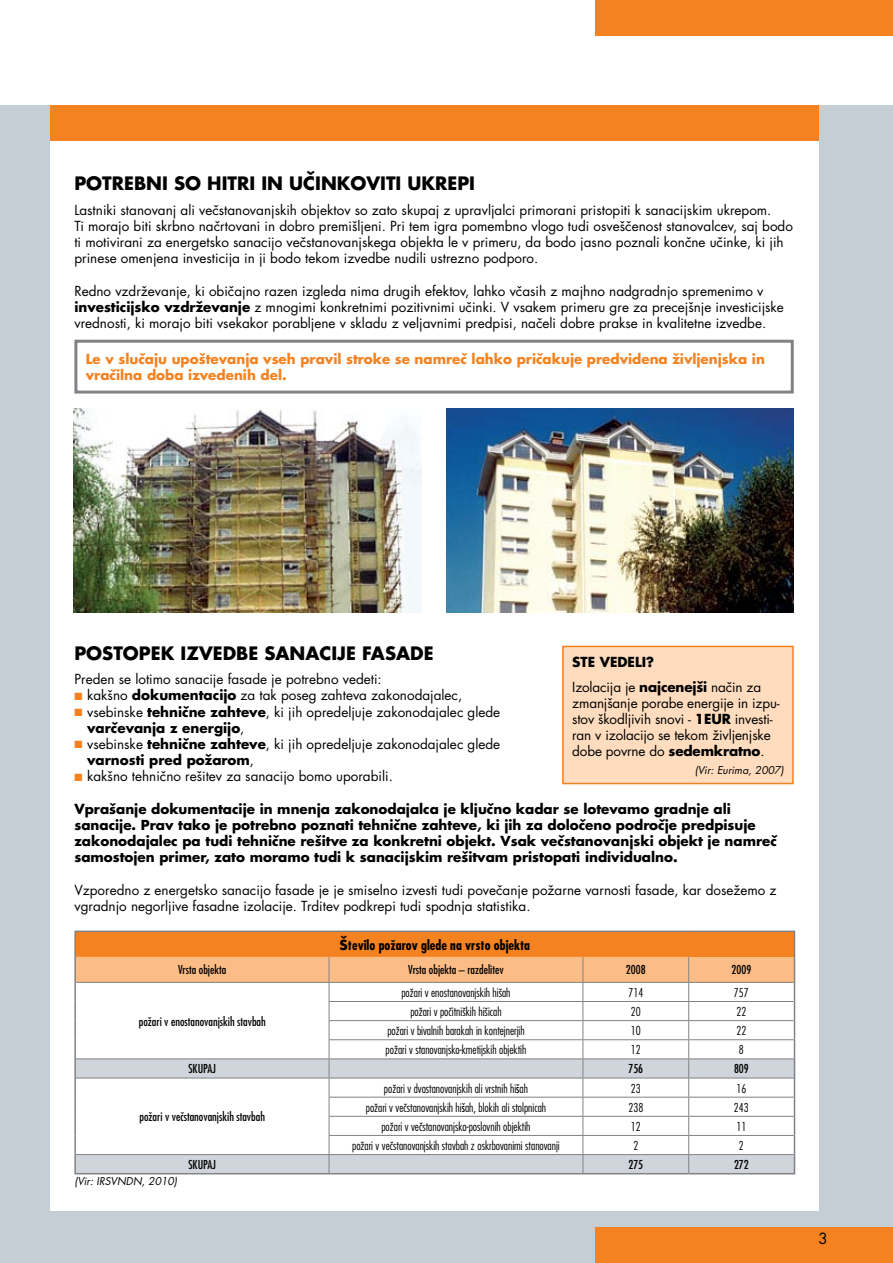
<style>
.page{position:relative;width:893px;height:1263px;background:#fff}
.page>*{position:absolute;margin:0;border:0;box-sizing:border-box;transform-origin:0 0}
.t1{font:700 18px "SS Futura";color:#000}
.t2{font:15px "SS Futura";color:#000}
.t3{font:13.5px/16.2px "SS Futura";color:#000}
.t4{font:700 13.5px/16.2px "SS Futura";color:#000}
.t5{font:700 13.5px/16.2px "SS Futura";color:#f58220}
.t6{font:700 condensed 13.5px "SS Futura";color:#000}
.t7{font:300 condensed 12px "SS Futura";color:#000}
.t8{font:condensed 12px "SS Futura";color:#000}
.t9{font:italic 10.5px "SS Futura";color:#000}
.s1{font-weight:700}
.s2{color:#f58220}
.s3{font-stretch:normal}
.s4{font-weight:400}
</style>
<div class="page">
<hr style="left:0;top:52px;width:893px;height:1px;background:#939598">
<hr style="left:74px;top:0;width:1px;height:1263px;background:#939598">
<hr style="left:149px;top:0;width:1px;height:1263px;background:#939598">
<hr style="left:223px;top:0;width:1px;height:1263px;background:#939598">
<hr style="left:297px;top:0;width:1px;height:1263px;background:#ec008c">
<hr style="left:372px;top:0;width:1px;height:1263px;background:#939598">
<hr style="left:446px;top:0;width:1px;height:1263px;background:#939598">
<hr style="left:521px;top:0;width:1px;height:1263px;background:#939598">
<hr style="left:595px;top:0;width:1px;height:1263px;background:#ec008c">
<hr style="left:670px;top:0;width:1px;height:1263px;background:#939598">
<hr style="left:744px;top:0;width:1px;height:1263px;background:#939598">
<hr style="left:818px;top:0;width:1px;height:1263px;background:#939598">
<div style="left:0;top:105px;width:893px;height:1158px;background:#c4ced4"></div>
<div style="left:595px;top:0;width:298px;height:35px;background:#f58220"></div>
<div style="left:50px;top:105px;width:769px;height:1105px;background:#fff"></div>
<hr style="left:74px;top:930px;width:255px;height:2px;background:#808285">
<hr style="left:329px;top:930px;width:254px;height:2px;background:#808285">
<hr style="left:583px;top:930px;width:106px;height:2px;background:#808285">
<hr style="left:689px;top:930px;width:106px;height:2px;background:#808285">
<svg style="left:74px;top:932px;width:721px;height:242px"></svg>
<div style="left:50px;top:105px;width:769px;height:35px;background:#f58220"></div>
<div style="left:595px;top:1228px;width:298px;height:35px;background:#f58220"></div>
<div style="left:563px;top:646px;width:230px;height:137px;background:#fedcbd"></div>
<div style="left:562px;top:646px;width:232px;height:138px;border:2px solid #f58220"></div>
<div style="left:74px;top:340px;width:720px;height:54px;border:3px solid #808285"></div>
<img style="left:74px;top:408px;width:347px;height:204px">
<img style="left:446px;top:408px;width:348px;height:204px">
<h1 class="t1" style="left:74px;top:171px;width:402px">POTREBNI SO HITRI IN U^INKOVITI UKREPI</h1>
<p class="t3" style="left:74px;top:201px;width:720px">Lastniki stanovanj ali ve~stanovanjskih objektov so zato skupaj z upravljalci primorani pristopiti k sanacijskim ukrepom.<br>Ti morajo biti skrbno na~rtovani in dobro premi{ljeni. Pri tem igra pomembno vlogo tudi osve{~enost stanovalcev, saj bodo ti motivirani za energetsko sanacijo ve~stanovanjskega objekta le v primeru, da bodo jasno poznali kon~ne u~inke, ki jih prinese omenjena investicija in ji bodo tekom izvedbe nudili ustrezno podporo.</p>
<p class="t3" style="left:74px;top:282px;width:711px">Redno vzdrževanje, ki obi~ajno razen izgleda nima drugih efektov, lahko v~asih z majhno nadgradnjo spremenimo v <span class="s1">investicijsko vzdrževanje</span> z mnogimi konkretnimi pozitivnimi u~inki. V vsakem primeru gre za precej{nje investicijske vrednosti, ki morajo biti vsekakor porabljene v skladu z veljavnimi predpisi, na~eli dobre prakse in kvalitetne izvedbe.</p>
<p class="t5" style="left:86px;top:350px;width:680px">Le v slu~aju upo{tevanja vseh pravil stroke se namre~ lahko pri~akuje predvidena življenjska in vra~ilna doba izvedenih del.</p>
<h1 class="t1" style="left:74px;top:640px;width:361px">POSTOPEK IZVEDBE SANACIJE FASADE</h1>
<p class="t3" style="left:74px;top:671px;width:309px">Preden se lotimo sanacije fasade je potrebno vedeti:</p>
<p class="t3" style="left:74px;top:687px;width:389px"><span class="s2">■</span> kak{no <span class="s1">dokumentacijo</span> za tak poseg zahteva zakonodajalec,</p>
<p class="t3" style="left:87px;top:703px;width:415px;text-indent:-13px"><span class="s2">■</span> vsebinske <span class="s1">tehni~ne zahteve</span>, ki jih opredeljuje zakonodajalec glede <span class="s1">var~evanja z energijo</span>,</p>
<p class="t3" style="left:87px;top:736px;width:415px;text-indent:-13px"><span class="s2">■</span> vsebinske <span class="s1">tehni~ne zahteve</span>, ki jih opredeljuje zakonodajalec glede <span class="s1">varnosti pred požarom</span>,</p>
<p class="t3" style="left:74px;top:768px;width:320px"><span class="s2">■</span> kak{no tehni~no re{itev za sanacijo bomo uporabili.</p>
<p class="t4" style="left:74px;top:800px;width:704px">Vpra{anje dokumentacije in mnenja zakonodajalca je klju~no kadar se lotevamo gradnje ali sanacije. Prav tako je potrebno poznati tehni~ne zahteve, ki jih za dolo~eno podro~je predpisuje zakonodajalec pa tudi tehni~ne re{itve za konkretni objekt. Vsak ve~stanovanjski objekt je namre~ samostojen primer, zato moramo tudi k sanacijskim re{itvam pristopati individualno.</p>
<p class="t3" style="left:74px;top:882px;width:704px">Vzporedno z energetsko sanacijo fasade je je smiselno izvesti tudi pove~anje požarne varnosti fasade, kar dosežemo z vgradnjo negorljive fasadne izolacije. Trditev podkrepi tudi spodnja statistika.</p>
<p class="t6" style="left:340px;top:936px;width:192px"><span class="s3">[</span>tevilo požarov glede na vrsto objekta</p>
<p class="t8" style="left:178px;top:962px;width:50px">Vrsta objekta</p>
<p class="t8" style="left:408px;top:962px;width:97px">Vrsta objekta – razdelitev</p>
<p class="t8" style="left:626px;top:962px;width:21px">2008</p>
<p class="t8" style="left:732px;top:962px;width:21px">2009</p>
<p class="t8" style="left:139px;top:1013px;width:129px">požari v enostanovanjskih stavbah</p>
<p class="t4" style="left:572px;top:649px;width:190px;line-height:24.8px">STE VEDELI?<br><span class="s4">Izolacija je</span> najcenej{i <span class="s4">na~in za</span></p>
<p class="t3" style="left:572px;top:694px;width:209px">zmanj{anje porabe energije in izpu&shy;stov {kodljivih snovi - <span class="s1">1EUR</span> investi&shy;ran v izolacijo se tekom življenjske dobe povrne do <span class="s1">sedemkratno</span>.</p>
<p class="t9" style="left:695px;top:763px;width:90px">(Vir: Eurima, 2007)</p>
<p class="t7" style="left:401px;top:985px;width:111px">požari v enostanovanjskih hi{ah</p>
<p class="t7" style="left:628px;top:985px;width:16px">714</p>
<p class="t7" style="left:734px;top:985px;width:16px">757</p>
<p class="t7" style="left:410px;top:1004px;width:93px">požari v po~itni{kih hi{icah</p>
<p class="t7" style="left:631px;top:1004px;width:11px">20</p>
<p class="t7" style="left:736px;top:1004px;width:11px">22</p>
<p class="t7" style="left:387px;top:1023px;width:139px">požari v bivalnih barakah in kontejnerjih</p>
<p class="t7" style="left:631px;top:1023px;width:11px">10</p>
<p class="t7" style="left:736px;top:1023px;width:11px">22</p>
<p class="t7" style="left:386px;top:1042px;width:142px">požari v stanovanjsko-kmetijskih objektih</p>
<p class="t7" style="left:631px;top:1042px;width:11px">12</p>
<p class="t7" style="left:739px;top:1042px;width:6px">8</p>
<p class="t8" style="left:188px;top:1061px;width:29px">SKUPAJ</p>
<p class="t8" style="left:628px;top:1061px;width:16px">756</p>
<p class="t8" style="left:734px;top:1061px;width:16px">809</p>
<p class="t8" style="left:140px;top:1109px;width:127px">požari v ve~stanovanjskih stavbah</p>
<p class="t7" style="left:384px;top:1080px;width:146px">požari v dvostanovanjskih ali vrstnih hi<span class="s4">{</span>ah</p>
<p class="t7" style="left:631px;top:1080px;width:11px">23</p>
<p class="t7" style="left:736px;top:1080px;width:11px">16</p>
<p class="t7" style="left:366px;top:1100px;width:182px">požari v ve~stanovanjskih hi<span class="s4">{</span>ah, blokih ali stolpnicah</p>
<p class="t7" style="left:628px;top:1100px;width:16px">238</p>
<p class="t7" style="left:734px;top:1100px;width:16px">243</p>
<p class="t7" style="left:381px;top:1119px;width:151px">požari v ve~stanovanjsko-poslovnih objektih</p>
<p class="t7" style="left:631px;top:1119px;width:11px">12</p>
<p class="t7" style="left:736px;top:1119px;width:11px">11</p>
<p class="t7" style="left:352px;top:1138px;width:209px">požari v ve~stanovanjskih stavbah z oskrbovanimi stanovanji</p>
<p class="t7" style="left:633px;top:1138px;width:6px">2</p>
<p class="t7" style="left:739px;top:1138px;width:6px">2</p>
<p class="t9" style="left:74px;top:1173px;width:104px">(Vir: IRSVNDN, 2010)</p>
<p class="t8" style="left:188px;top:1157px;width:29px">SKUPAJ</p>
<p class="t8" style="left:628px;top:1157px;width:16px">275</p>
<p class="t8" style="left:734px;top:1157px;width:16px">272</p>
<p class="t2" style="left:819px;top:1228px;width:11px">3</p>
</div>
